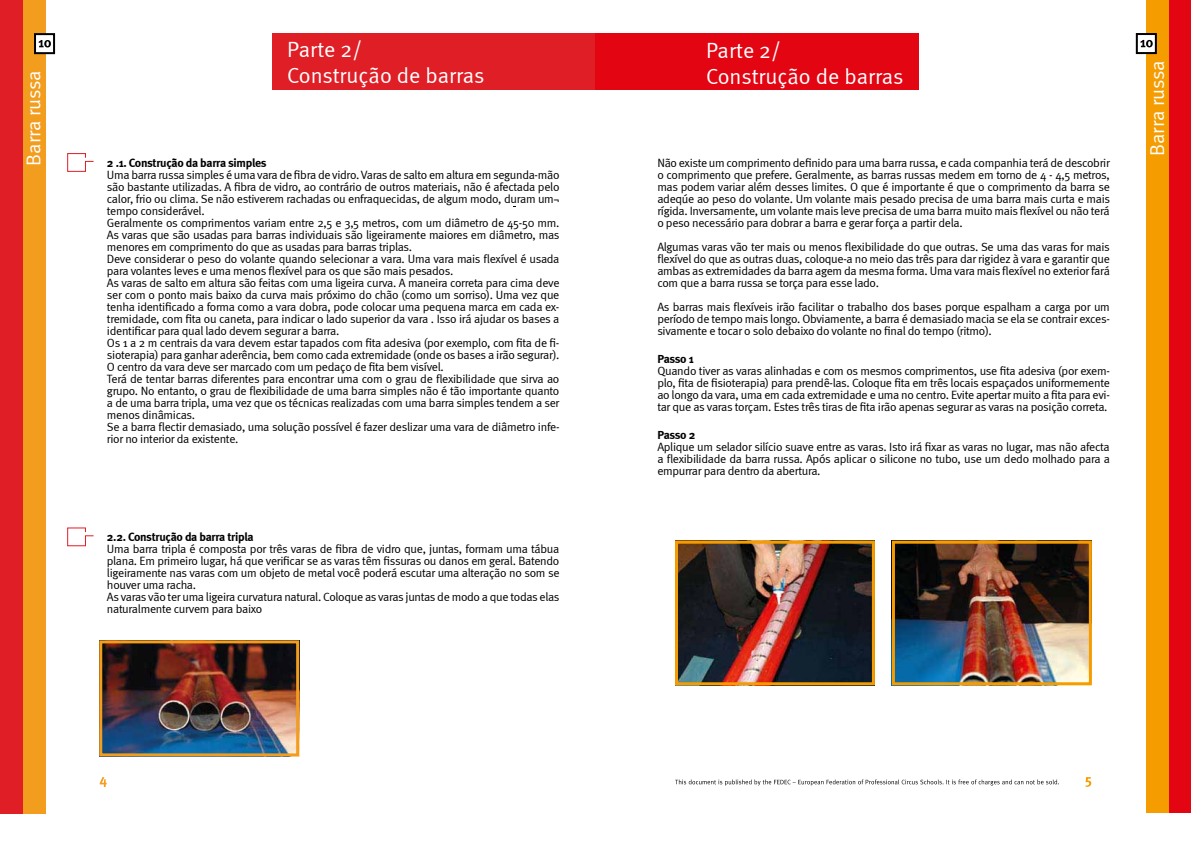
<style>
.page{position:relative;width:1191px;height:842px;background:#fff}
.page>*{position:absolute;margin:0;border:0;box-sizing:border-box;transform-origin:0 0}
.t1{font:22px/26.4px "Meta Normal";color:#fff}
.t2{font:20px "Meta Normal";letter-spacing:-.01em;color:#fff}
.t3{font:12px/12px "Meta Normal";letter-spacing:-.025em;color:#000101;text-align:justify}
.t4{font:700 12px "Meta";letter-spacing:-.03em;color:#000101}
</style>
<div class="page">
<div style="left:0;top:0;width:23px;height:813px;background:#df1e26"></div>
<div style="left:23px;top:0;width:22px;height:813px;background:#f39d1f"></div>
<div style="left:35px;top:34px;width:19px;height:19px;background:#fff"></div>
<svg style="left:38px;top:40px;width:13px;height:7px"></svg>
<div style="left:34px;top:33px;width:21px;height:21px;border:2px solid #000101"></div>
<svg style="left:100px;top:777px;width:7px;height:10px"></svg>
<div style="left:272px;top:33px;width:323px;height:57px;background:#df1e26"></div>
<svg style="left:67px;top:153px;width:27px;height:394px"></svg>
<img style="left:103px;top:644px;width:192px;height:108px">
<div style="left:99px;top:640px;width:200px;height:116px;border:3px solid #f39d1f"></div>
<div style="left:1168px;top:0;width:23px;height:813px;background:#e30512"></div>
<div style="left:1145px;top:0;width:23px;height:813px;background:#f59c00"></div>
<div style="left:1136px;top:34px;width:19px;height:19px;background:#fff"></div>
<svg style="left:1140px;top:40px;width:12px;height:7px"></svg>
<div style="left:1135px;top:33px;width:21px;height:21px;border:2px solid #000"></div>
<svg style="left:675px;top:779px;width:384px;height:7px"></svg>
<svg style="left:1085px;top:777px;width:6px;height:10px"></svg>
<div style="left:595px;top:33px;width:324px;height:57px;background:#e30512"></div>
<img style="left:679px;top:545px;width:192px;height:136px">
<div style="left:675px;top:541px;width:200px;height:144px;border:3px solid #f59c00"></div>
<img style="left:896px;top:545px;width:191px;height:136px">
<div style="left:892px;top:541px;width:199px;height:144px;border:3px solid #f59c00"></div>
<h2 class="t2" style="left:22px;top:166px;width:97px;rotate:-90deg">Barra russa</h2>
<h1 class="t1" style="left:287px;top:35px;width:199px">Parte 2/<br>Construção de barras</h1>
<h1 class="t1" style="left:706px;top:37px;width:199px">Parte 2/<br>Construção de barras</h1>
<p class="t4" style="left:107px;top:156px;width:161px">2 .1. Construção da barra simples</p>
<p class="t3" style="left:107px;top:169px;width:454px;text-align:left">Uma barra russa simples é uma vara de fibra de vidro. Varas de salto em altura em segunda-mão são bastante utilizadas. A fibra de vidro, ao contrário de outros materiais, não é afectada pelo calor, frio ou clima. Se não estiverem rachadas ou enfraquecidas, de algum modo, duram um¬ tempo considerável.<br>Geralmente os comprimentos variam entre 2,5 e 3,5 metros, com um diâmetro de 45-50 mm.<br>As varas que são usadas para barras individuais são ligeiramente maiores em diâmetro, mas menores em comprimento do que as usadas para barras triplas.<br>Deve considerar o peso do volante quando selecionar a vara. Uma vara mais flexível é usada para volantes leves e uma menos flexível para os que são mais pesados.<br>As varas de salto em altura são feitas com uma ligeira curva. A maneira correta para cima deve ser com o ponto mais baixo da curva mais próximo do chão (como um sorriso). Uma vez que tenha identificado a forma como a vara dobra, pode colocar uma pequena marca em cada ex&shy;tremidade, com fita ou caneta, para indicar o lado superior da vara . Isso irá ajudar os bases a identificar para qual lado devem segurar a barra.<br>Os 1 a 2 m centrais da vara devem estar tapados com fita adesiva (por exemplo, com fita de fi&shy;sioterapia) para ganhar aderência, bem como cada extremidade (onde os bases a irão segurar).<br>O centro da vara deve ser marcado com um pedaço de fita bem visível.<br>Terá de tentar barras diferentes para encontrar uma com o grau de flexibilidade que sirva ao grupo. No entanto, o grau de flexibilidade de uma barra simples não é tão importante quanto a de uma barra tripla, uma vez que os técnicas realizadas com uma barra simples tendem a ser menos dinâmicas.<br>Se a barra flectir demasiado, uma solução possível é fazer deslizar uma vara de diâmetro infe&shy;rior no interior da existente.</p>
<p class="t4" style="left:107px;top:530px;width:148px">2.2. Construção da barra tripla</p>
<p class="t3" style="left:107px;top:543px;width:454px;text-align:left">Uma barra tripla é composta por três varas de fibra de vidro que, juntas, formam uma tábua plana. Em primeiro lugar, há que verificar se as varas têm fissuras ou danos em geral. Batendo ligeiramente nas varas com um objeto de metal você poderá escutar uma alteração no som se houver uma racha.<br>As varas vão ter uma ligeira curvatura natural. Coloque as varas juntas de modo a que todas elas naturalmente curvem para baixo</p>
<p class="t3" style="left:657px;top:157px;width:454px">Não existe um comprimento definido para uma barra russa, e cada companhia terá de descobrir o comprimento que prefere. Geralmente, as barras russas medem em torno de 4 - 4,5 metros, mas podem variar além desses limites. O que é importante é que o comprimento da barra se adeqúe ao peso do volante. Um volante mais pesado precisa de uma barra mais curta e mais rígida. Inversamente, um volante mais leve precisa de uma barra muito mais flexível ou não terá o peso necessário para dobrar a barra e gerar força a partir dela.</p>
<p class="t3" style="left:657px;top:241px;width:454px">Algumas varas vão ter mais ou menos flexibilidade do que outras. Se uma das varas for mais flexível do que as outras duas, coloque-a no meio das três para dar rigidez à vara e garantir que ambas as extremidades da barra agem da mesma forma. Uma vara mais flexível no exterior fará com que a barra russa se torça para esse lado.</p>
<p class="t3" style="left:657px;top:301px;width:454px">As barras mais flexíveis irão facilitar o trabalho dos bases porque espalham a carga por um período de tempo mais longo. Obviamente, a barra é demasiado macia se ela se contrair exces&shy;sivamente e tocar o solo debaixo do volante no final do tempo (ritmo).</p>
<p class="t4" style="left:657px;top:352px;width:38px">Passo 1</p>
<p class="t3" style="left:657px;top:365px;width:454px">Quando tiver as varas alinhadas e com os mesmos comprimentos, use fita adesiva (por exem&shy;plo, fita de fisioterapia) para prendê-las. Coloque fita em três locais espaçados uniformemente ao longo da vara, uma em cada extremidade e uma no centro. Evite apertar muito a fita para evi&shy;tar que as varas torçam. Estes três tiras de fita irão apenas segurar as varas na posição correta.</p>
<p class="t4" style="left:657px;top:428px;width:40px">Passo 2</p>
<p class="t3" style="left:657px;top:441px;width:454px">Aplique um selador silício suave entre as varas. Isto irá fixar as varas no lugar, mas não afecta a flexibilidade da barra russa. Após aplicar o silicone no tubo, use um dedo molhado para a empurrar para dentro da abertura.</p>
<h2 class="t2" style="left:1145px;top:156px;width:97px;rotate:-90deg">Barra russa</h2>
</div>
